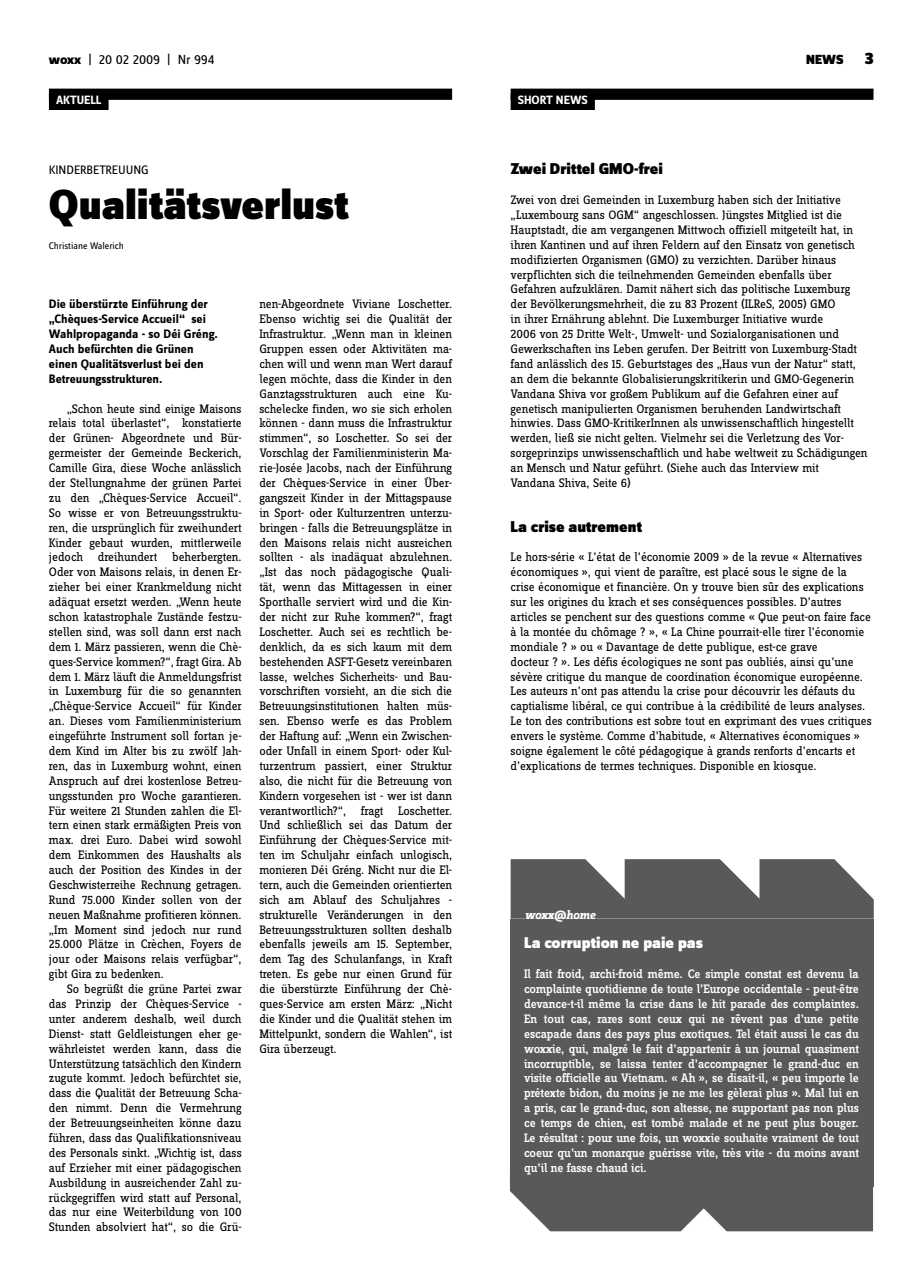
<style>
.page{position:relative;width:922px;height:1276px;background:#fff}
.page>*{position:absolute;margin:0;border:0;box-sizing:border-box;transform-origin:0 0}
.t1{font:900 43.75px "Zine Sans Dis";color:#000}
.t2{font:900 16.25px "Zine Sans Dis";color:#000}
.t3{font:900 16.25px "Zine Sans Dis";color:#fff}
.t4{font:13.75px "Zine Sans Dis";color:#000}
.t5{font:900 13.75px "Zine Sans Dis";color:#000}
.t6{font:12.75px/14.9px "Zine Slab Dis";letter-spacing:-.01em;color:#000;text-align:justify}
.t7{font:500 12.75px/14.9px "Zine Slab Dis";color:#fff;text-align:justify}
.t8{font:700 12.75px/14.9px "Zine Sans Dis";color:#000}
.t9{font:12.75px "Zine Sans Dis";color:#000}
.t10{font:italic 700 12.75px "Zine Slab Dis";letter-spacing:-.01em;color:#fff}
.t11{font:700 12.5px "Zine Sans Dis";color:#fff}
.t12{font:10px "Zine Sans Dis";color:#000}
.s1{font-weight:800}
</style>
<div class="page">
<div style="left:510px;top:89px;width:363px;height:11px;background:#000"></div>
<div style="left:510px;top:94px;width:84px;height:16px;background:#000"></div>
<div style="left:49px;top:89px;width:403px;height:11px;background:#000"></div>
<svg style="left:510px;top:859px;width:363px;height:59px;background:#6a6b6d"></svg>
<svg style="left:510px;top:1186px;width:362px;height:45px;background:#656668"></svg>
<div style="left:510px;top:918px;width:362px;height:268px;background:#58595b"></div>
<div style="left:49px;top:94px;width:60px;height:16px;background:#000"></div>
<p class="t4" style="left:49px;top:53px;width:167px"><span class="s1">woxx</span> | 20 02 2009 | Nr 994</p>
<p class="t5" style="left:806px;top:53px;width:39px">NEWS</p>
<p class="t11" style="left:517px;top:93px;width:71px">SHORT NEWS</p>
<p class="t11" style="left:56px;top:93px;width:47px">AKTUELL</p>
<p class="t9" style="left:49px;top:163px;width:101px">KINDERBETREUUNG</p>
<h1 class="t1" style="left:49px;top:181px;width:301px">Qualitätsverlust</h1>
<p class="t12" style="left:49px;top:240px;width:76px">Christiane Walerich</p>
<p class="t8" style="left:49px;top:297px;width:170px">Die überstürzte Einführung der „Chèques-Service Accueil“ sei<br>Wahlpropaganda - so Déi Gréng.<br>Auch befürchten die Grünen einen Qualitätsverlust bei den<br>Betreuungsstrukturen.</p>
<p class="t6" style="left:49px;top:402px;width:194px;text-indent:18px">„Schon heute sind einige Maisons relais total überlastet“, konstatierte der Grünen- Abgeordnete und Bür&shy;germeister der Gemeinde Beckerich, Camille Gira, diese Woche anlässlich der Stellungnahme der grünen Partei zu den „Chèques-Service Accueil“.<br>So wisse er von Betreuungsstruktu&shy;ren, die ursprünglich für zweihundert Kinder gebaut wurden, mittlerweile jedoch dreihundert beherbergten.<br>Oder von Maisons relais, in denen Er&shy;zieher bei einer Krankmeldung nicht adäquat ersetzt werden. „Wenn heute schon katastrophale Zustände festzu&shy;stellen sind, was soll dann erst nach dem 1. März passieren, wenn die Chè&shy;ques-Service kommen?“, fragt Gira. Ab dem 1. März läuft die Anmeldungsfrist in Luxemburg für die so genannten „Chèque-Service Accueil“ für Kinder an. Dieses vom Familienministerium eingeführte Instrument soll fortan je&shy;dem Kind im Alter bis zu zwölf Jah&shy;ren, das in Luxemburg wohnt, einen Anspruch auf drei kostenlose Betreu&shy;ungsstunden pro Woche garantieren.<br>Für weitere 21 Stunden zahlen die El&shy;tern einen stark ermäßigten Preis von max. drei Euro. Dabei wird sowohl dem Einkommen des Haushalts als auch der Position des Kindes in der Geschwisterreihe Rechnung getragen.<br>Rund 75.000 Kinder sollen von der neuen Maßnahme profitieren können. „Im Moment sind jedoch nur rund 25.000 Plätze in Crèchen, Foyers de jour oder Maisons relais verfügbar“, gibt Gira zu bedenken.</p>
<p class="t6" style="left:49px;top:982px;width:194px;text-indent:18px">So begrüßt die grüne Partei zwar das Prinzip der Chèques-Service - unter anderem deshalb, weil durch Dienst- statt Geldleistungen eher ge&shy;währleistet werden kann, dass die Unterstützung tatsächlich den Kindern zugute kommt. Jedoch befürchtet sie, dass die Qualität der Betreuung Scha&shy;den nimmt. Denn die Vermehrung der Betreuungseinheiten könne dazu führen, dass das Qualifikationsniveau des Personals sinkt. „Wichtig ist, dass auf Erzieher mit einer pädagogischen Ausbildung in ausreichender Zahl zu&shy;rückgegriffen wird statt auf Personal, das nur eine Weiterbildung von 100<br>Stunden absolviert hat“, so die Grü-</p>
<p class="t6" style="left:259px;top:297px;width:194px">nen-Abgeordnete Viviane Loschetter.<br>Ebenso wichtig sei die Qualität der Infrastruktur. „Wenn man in kleinen Gruppen essen oder Aktivitäten ma&shy;chen will und wenn man Wert darauf legen möchte, dass die Kinder in den Ganztagsstrukturen auch eine Ku&shy;schelecke finden, wo sie sich erholen können - dann muss die Infrastruktur stimmen“, so Loschetter. So sei der Vorschlag der Familienministerin Ma&shy;rie-Josée Jacobs, nach der Einführung der Chèques-Service in einer Über&shy;gangszeit Kinder in der Mittagspause in Sport- oder Kulturzentren unterzu&shy;bringen - falls die Betreuungsplätze in den Maisons relais nicht ausreichen sollten - als inadäquat abzulehnen. „Ist das noch pädagogische Quali&shy;tät, wenn das Mittagessen in einer Sporthalle serviert wird und die Kin&shy;der nicht zur Ruhe kommen?“, fragt Loschetter. Auch sei es rechtlich be&shy;denklich, da es sich kaum mit dem bestehenden ASFT-Gesetz vereinbaren lasse, welches Sicherheits- und Bau&shy;vorschriften vorsieht, an die sich die Betreuungsinstitutionen halten müs&shy;sen. Ebenso werfe es das Problem der Haftung auf: „Wenn ein Zwischen&shy;oder Unfall in einem Sport- oder Kul&shy;turzentrum passiert, einer Struktur also, die nicht für die Betreuung von Kindern vorgesehen ist - wer ist dann verantwortlich?“, fragt Loschetter.<br>Und schließlich sei das Datum der Einführung der Chèques-Service mit&shy;ten im Schuljahr einfach unlogisch, monieren Déi Gréng. Nicht nur die El&shy;tern, auch die Gemeinden orientierten sich am Ablauf des Schuljahres - strukturelle Veränderungen in den Betreuungsstrukturen sollten deshalb ebenfalls jeweils am 15. September, dem Tag des Schulanfangs, in Kraft treten. Es gebe nur einen Grund für die überstürzte Einführung der Chè&shy;ques-Service am ersten März: „Nicht die Kinder und die Qualität stehen im Mittelpunkt, sondern die Wahlen“, ist Gira überzeugt.</p>
<p class="t2" style="left:510px;top:160px;width:154px">Zwei Drittel GMO-frei</p>
<p class="t6" style="left:510px;top:193px;width:358px;text-align:left">Zwei von drei Gemeinden in Luxemburg haben sich der Initiative „Luxembourg sans OGM“ angeschlossen. Jüngstes Mitglied ist die Hauptstadt, die am vergangenen Mittwoch offiziell mitgeteilt hat, in ihren Kantinen und auf ihren Feldern auf den Einsatz von genetisch modifizierten Organismen (GMO) zu verzichten. Darüber hinaus verpflichten sich die teilnehmenden Gemeinden ebenfalls über Gefahren aufzuklären. Damit nähert sich das politische Luxemburg der Bevölkerungsmehrheit, die zu 83 Prozent (ILReS, 2005) GMO<br>in ihrer Ernährung ablehnt. Die Luxemburger Initiative wurde<br>2006 von 25 Dritte Welt-, Umwelt- und Sozialorganisationen und Gewerkschaften ins Leben gerufen. Der Beitritt von Luxemburg-Stadt fand anlässlich des 15. Geburtstages des „Haus vun der Natur“ statt, an dem die bekannte Globalisierungskritikerin und GMO-Gegenerin Vandana Shiva vor großem Publikum auf die Gefahren einer auf genetisch manipulierten Organismen beruhenden Landwirtschaft hinwies. Dass GMO-KritikerInnen als unwissenschaftlich hingestellt werden, ließ sie nicht gelten. Vielmehr sei die Verletzung des Vor&shy;sorgeprinzips unwissenschaftlich und habe weltweit zu Schädigungen an Mensch und Natur geführt. (Siehe auch das Interview mit<br>Vandana Shiva, Seite 6)</p>
<p class="t2" style="left:510px;top:518px;width:133px">La crise autrement</p>
<p class="t6" style="left:510px;top:550px;width:362px;text-align:left">Le hors-série « L’état de l’économie 2009 » de la revue « Alternatives économiques », qui vient de paraître, est placé sous le signe de la crise économique et financière. On y trouve bien sûr des explications sur les origines du krach et ses conséquences possibles. D’autres articles se penchent sur des questions comme « Que peut-on faire face à la montée du chômage ? », « La Chine pourrait-elle tirer l’économie mondiale ? » ou « Davantage de dette publique, est-ce grave<br>docteur ? ». Les défis écologiques ne sont pas oubliés, ainsi qu’une sévère critique du manque de coordination économique européenne.<br>Les auteurs n’ont pas attendu la crise pour découvrir les défauts du captialisme libéral, ce qui contribue à la crédibilité de leurs analyses.<br>Le ton des contributions est sobre tout en exprimant des vues critiques envers le système. Comme d’habitude, « Alternatives économiques » soigne également le côté pédagogique à grands renforts d’encarts et d’explications de termes techniques. Disponible en kiosque.</p>
<p class="t10" style="left:524px;top:907px;width:72px">woxx@home</p>
<p class="t3" style="left:524px;top:934px;width:180px">La corruption ne paie pas</p>
<p class="t7" style="left:524px;top:967px;width:336px">Il fait froid, archi-froid même. Ce simple constat est devenu la complainte quotidienne de toute l’Europe occidentale - peut-être devance-t-il même la crise dans le hit parade des complaintes.<br>En tout cas, rares sont ceux qui ne rêvent pas d’une petite escapade dans des pays plus exotiques. Tel était aussi le cas du woxxie, qui, malgré le fait d’appartenir à un journal quasiment incorruptible, se laissa tenter d’accompagner le grand-duc en visite officielle au Vietnam. « Ah », se disait-il, « peu importe le prétexte bidon, du moins je ne me les gèlerai plus ». Mal lui en a pris, car le grand-duc, son altesse, ne supportant pas non plus ce temps de chien, est tombé malade et ne peut plus bouger.<br>Le résultat : pour une fois, un woxxie souhaite vraiment de tout coeur qu’un monarque guérisse vite, très vite - du moins avant qu’il ne fasse chaud ici.</p>
</div>
